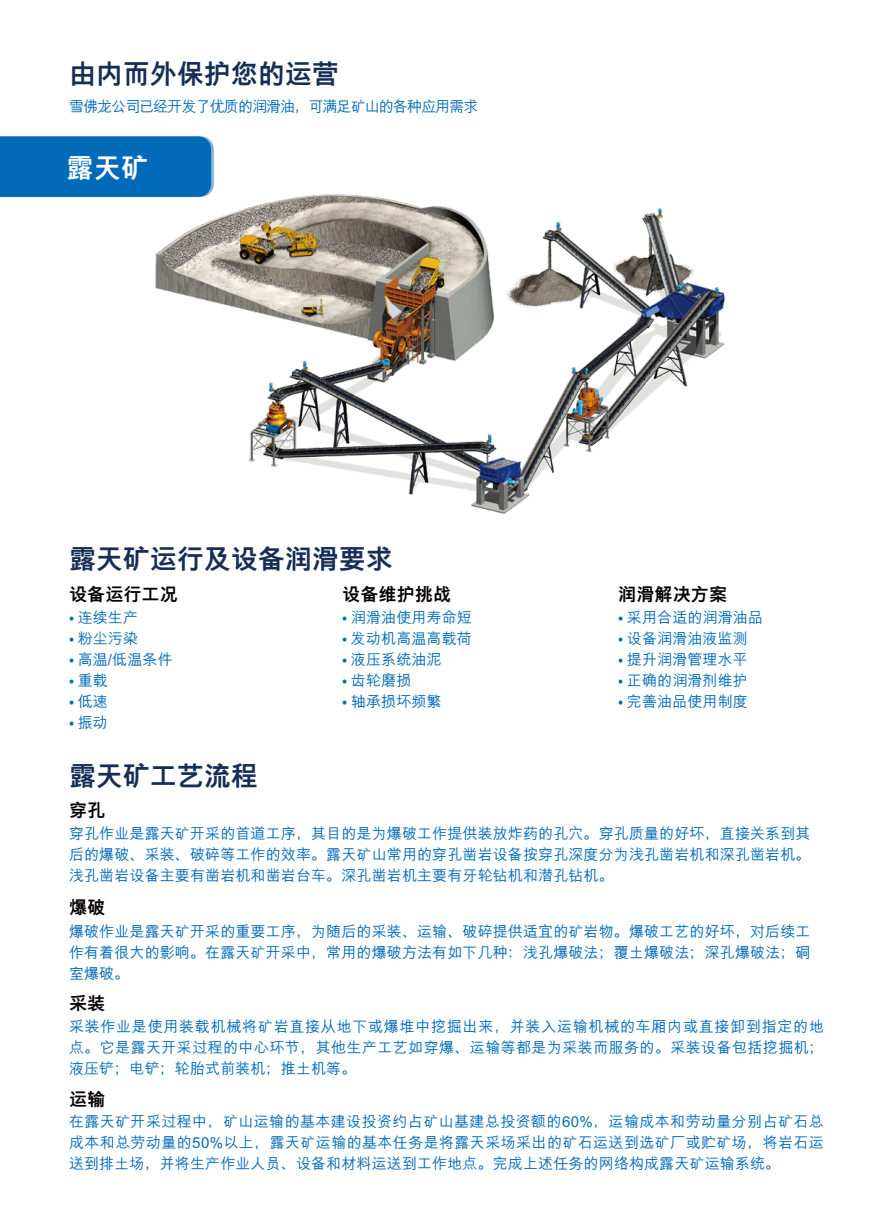
<style>
.page{position:relative;width:893px;height:1212px;background:#fff}
.page>*{position:absolute;margin:0;border:0;box-sizing:border-box;transform-origin:0 0}
.t1{font:800 27px "M Hei PRC";color:#162e56}
.t2{font:800 27px "M Hei PRC";color:#fff}
.t3{font:800 18px "M Hei PRC";letter-spacing:.01em;color:#070002}
.t4{font:500 15px/21px "M Hei PRC";letter-spacing:.01em;color:#006ab8;text-align:justify}
.t5{font:500 15px "M Hei PRC";letter-spacing:-.06em;color:#006ab8}
.s1{font-family:"Source Han Sans CN";font-weight:400}
</style>
<div class="page">
<img style="left:155px;top:194px;width:570px;height:320px">
<div style="left:0;top:136px;width:214px;height:61px;background:#006ab8"></div>
<h1 class="t1" style="left:69px;top:59px;width:271px">由内而外保护您的运营</h1>
<p class="t5" style="left:69px;top:98px;width:411px">雪佛龙公司已经开发了优质的润滑油，可满足矿山的各种应用需求</p>
<h1 class="t2" style="left:67px;top:152px;width:83px">露天矿</h1>
<h1 class="t1" style="left:69px;top:543px;width:325px">露天矿运行及设备润滑要求</h1>
<p class="t3" style="left:69px;top:584px;width:110px">设备运行工况</p>
<p class="t4" style="left:69px;top:607px;width:71px"><span class="s1">•</span> 连续生产</p>
<p class="t4" style="left:69px;top:628px;width:71px"><span class="s1">•</span> 粉尘污染</p>
<p class="t4" style="left:69px;top:649px;width:105px"><span class="s1">•</span> 高温/低温条件</p>
<p class="t4" style="left:69px;top:670px;width:40px"><span class="s1">•</span> 重载</p>
<p class="t4" style="left:69px;top:691px;width:40px"><span class="s1">•</span> 低速</p>
<p class="t4" style="left:69px;top:712px;width:40px"><span class="s1">•</span> 振动</p>
<p class="t3" style="left:342px;top:584px;width:110px">设备维护挑战</p>
<p class="t4" style="left:342px;top:607px;width:131px"><span class="s1">•</span> 润滑油使用寿命短</p>
<p class="t4" style="left:342px;top:628px;width:131px"><span class="s1">•</span> 发动机高温高载荷</p>
<p class="t4" style="left:342px;top:649px;width:101px"><span class="s1">•</span> 液压系统油泥</p>
<p class="t4" style="left:342px;top:670px;width:71px"><span class="s1">•</span> 齿轮磨损</p>
<p class="t4" style="left:342px;top:691px;width:101px"><span class="s1">•</span> 轴承损坏频繁</p>
<p class="t3" style="left:618px;top:584px;width:110px">润滑解决方案</p>
<p class="t4" style="left:618px;top:607px;width:146px"><span class="s1">•</span> 采用合适的润滑油品</p>
<p class="t4" style="left:618px;top:628px;width:131px"><span class="s1">•</span> 设备润滑油液监测</p>
<p class="t4" style="left:618px;top:649px;width:131px"><span class="s1">•</span> 提升润滑管理水平</p>
<p class="t4" style="left:618px;top:670px;width:131px"><span class="s1">•</span> 正确的润滑剂维护</p>
<p class="t4" style="left:618px;top:691px;width:131px"><span class="s1">•</span> 完善油品使用制度</p>
<h1 class="t1" style="left:69px;top:761px;width:190px">露天矿工艺流程</h1>
<p class="t3" style="left:69px;top:800px;width:38px">穿孔</p>
<p class="t4" style="left:69px;top:823px;width:743px">穿孔作业是露天矿开采的首道工序，其目的是为爆破工作提供装放炸药的孔穴。穿孔质量的好坏，直接关系到其后的爆破、采装、破碎等工作的效率。露天矿山常用的穿孔凿岩设备按穿孔深度分为浅孔凿岩机和深孔凿岩机。浅孔凿岩设备主要有凿岩机和凿岩台车。深孔凿岩机主要有牙轮钻机和潜孔钻机。</p>
<p class="t3" style="left:69px;top:897px;width:38px">爆破</p>
<p class="t4" style="left:69px;top:921px;width:743px">爆破作业是露天矿开采的重要工序，为随后的采装、运输、破碎提供适宜的矿岩物。爆破工艺的好坏，对后续工作有着很大的影响。在露天矿开采中，常用的爆破方法有如下几种：浅孔爆破法；覆土爆破法；深孔爆破法；硐室爆破。</p>
<p class="t3" style="left:69px;top:993px;width:38px">采装</p>
<p class="t4" style="left:69px;top:1016px;width:757px">采装作业是使用装载机械将矿岩直接从地下或爆堆中挖掘出来，并装入运输机械的车厢内或直接卸到指定的地点。它是露天开采过程的中心环节，其他生产工艺如穿爆、运输等都是为采装而服务的。采装设备包括挖掘机；液压铲；电铲；轮胎式前装机；推土机等。</p>
<p class="t3" style="left:69px;top:1089px;width:38px">运输</p>
<p class="t4" style="left:69px;top:1112px;width:756px">在露天矿开采过程中，矿山运输的基本建设投资约占矿山基建总投资额的60%，运输成本和劳动量分别占矿石总成本和总劳动量的50%以上，露天矿运输的基本任务是将露天采场采出的矿石运送到选矿厂或贮矿场，将岩石运送到排土场，并将生产作业人员、设备和材料运送到工作地点。完成上述任务的网络构成露天矿运输系统。</p>
</div>
